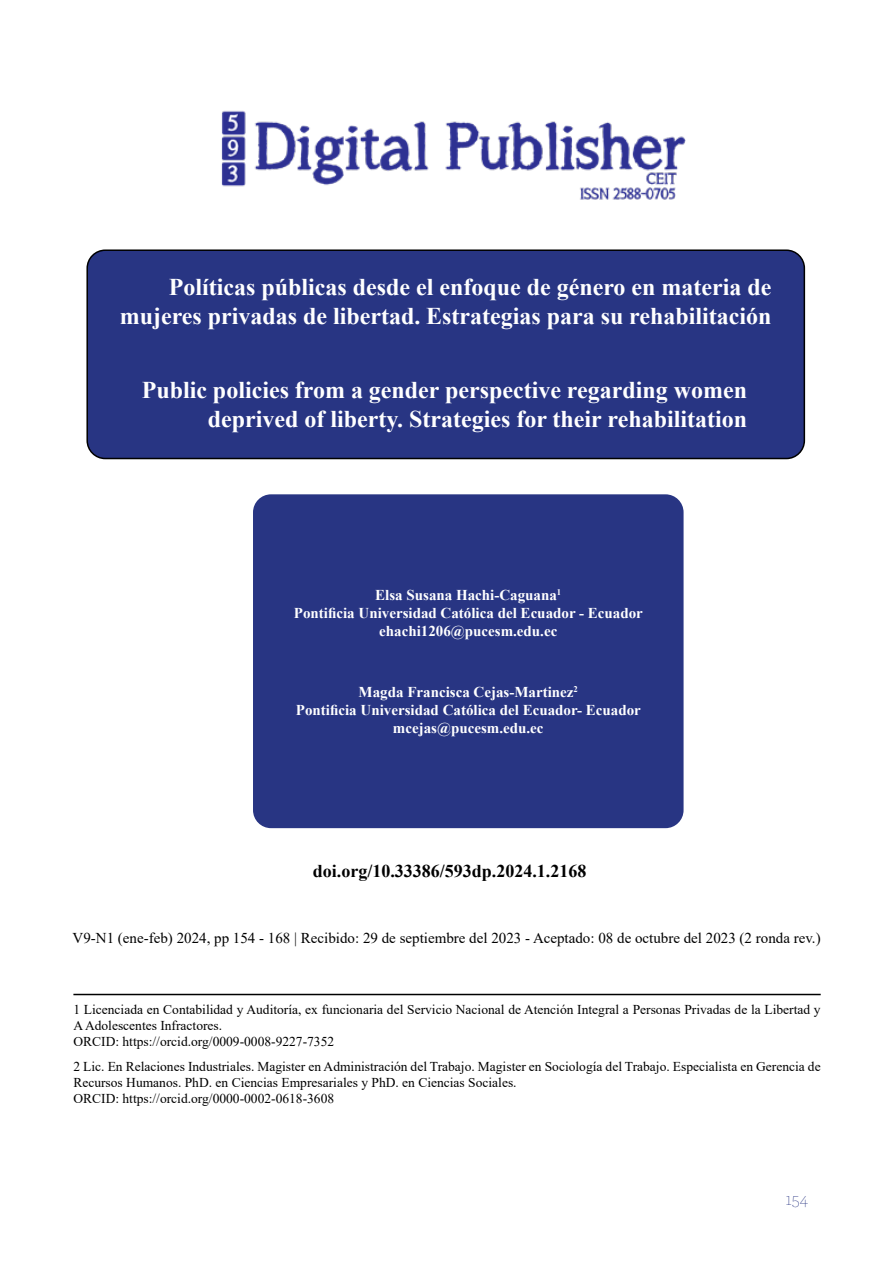
<style>
.page{position:relative;width:893px;height:1263px;background:#fff}
.page>*{position:absolute;margin:0;border:0;box-sizing:border-box;transform-origin:0 0}
.t1{font:700 24px/28.8px "Times New Roman";color:#fff;text-align:right}
.t2{font:700 18px "Times New Roman";color:#000}
.t3{font:200 18px "Archer";color:#283583}
.t4{font:700 15px/18px "Times New Roman";color:#fff;text-align:center}
.t5{font:15px "Times New Roman";color:#000}
.t6{font:13.5px/16.2px "Times New Roman";color:#000}
</style>
<div class="page">
<div style="left:87px;top:250px;width:717px;height:208px;background:#283583;border-radius:18px"></div>
<div style="left:86px;top:249px;width:719px;height:210px;border:2px solid #000;border-radius:18px"></div>
<img style="left:221px;top:110px;width:465px;height:90px">
<div style="left:253px;top:494px;width:431px;height:334px;background:#283583;border-radius:18px"></div>
<hr style="left:73px;top:994px;width:748px;height:1px;background:#000">
<h1 class="t1" style="left:120px;top:272px;width:653px">Políticas públicas desde el enfoque de género en materia de mujeres privadas de libertad. Estrategias para su rehabilitación</h1>
<h1 class="t1" style="left:142px;top:375px;width:607px">Public policies from a gender perspective regarding women deprived of liberty. Strategies for their rehabilitation</h1>
<p class="t4" style="left:294px;top:586px;width:350px">Elsa Susana Hachi-Caguana<sup>1<br></sup>Pontificia Universidad Católica del Ecuador - Ecuador ehachi1206@pucesm.edu.ec</p>
<p class="t4" style="left:296px;top:682px;width:346px">Magda Francisca Cejas-Martinez<sup>2<br></sup>Pontificia Universidad Católica del Ecuador- Ecuador mcejas@pucesm.edu.ec</p>
<h2 class="t2" style="left:313px;top:858px;width:275px">doi.org/10.33386/593dp.2024.1.2168</h2>
<p class="t5" style="left:73px;top:928px;width:750px">V9-N1 (ene-feb) 2024, pp 154 - 168 | Recibido: 29 de septiembre del 2023 - Aceptado: 08 de octubre del 2023 (2 ronda rev.)</p>
<p class="t6" style="left:73px;top:1000px;width:749px">1 Licenciada en Contabilidad y Auditoría, ex funcionaria del Servicio Nacional de Atención Integral a Personas Privadas de la Libertad y<br>A Adolescentes Infractores.<br>ORCID: https://orcid.org/0009-0008-9227-7352</p>
<p class="t6" style="left:73px;top:1058px;width:749px">2 Lic. En Relaciones Industriales. Magister en Administración del Trabajo. Magister en Sociología del Trabajo. Especialista en Gerencia de<br>Recursos Humanos. PhD. en Ciencias Empresariales y PhD. en Ciencias Sociales.<br>ORCID: https://orcid.org/0000-0002-0618-3608</p>
<h2 class="t3" style="left:785px;top:1188px;width:24px">154</h2>
</div>
